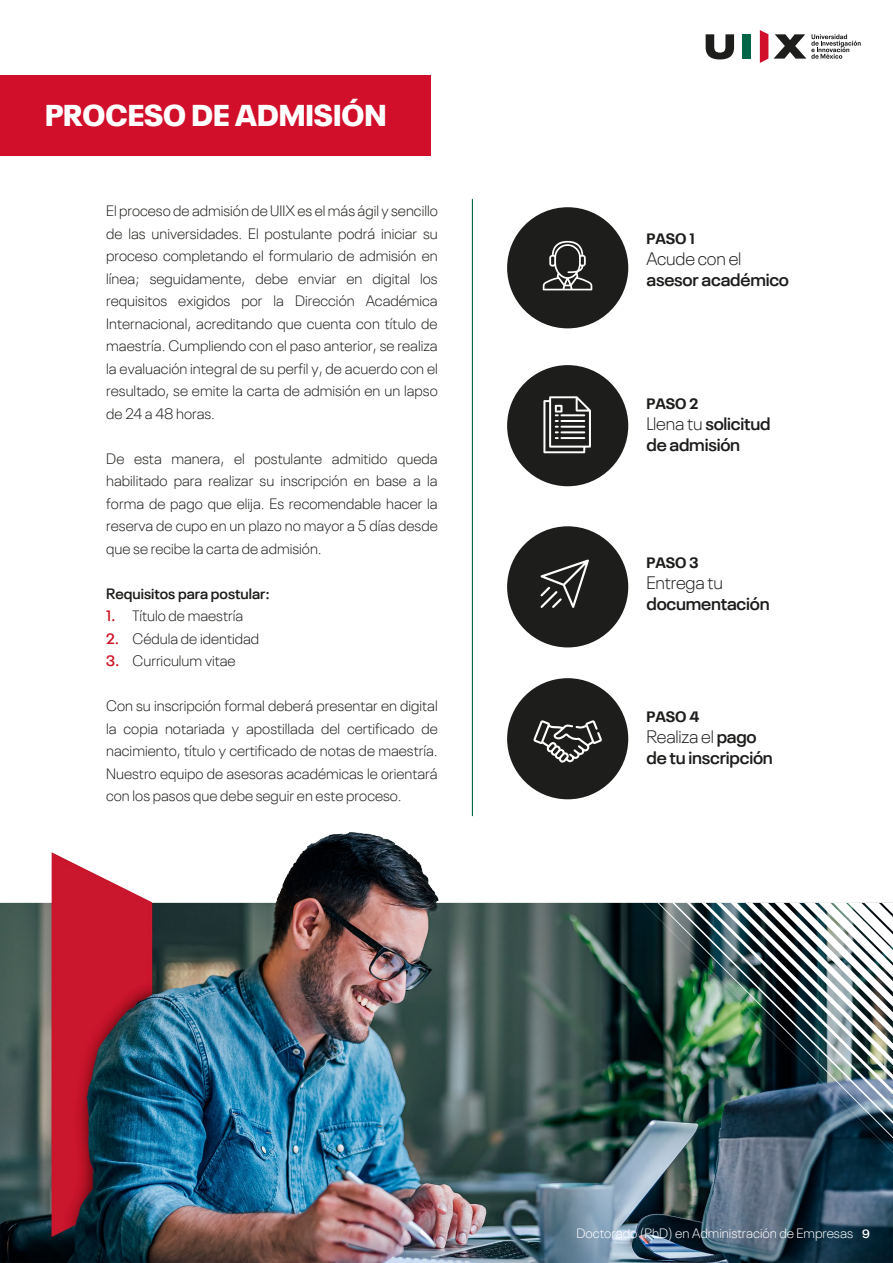
<style>
.page{position:relative;width:893px;height:1263px;background:#fff}
.page>*{position:absolute;margin:0;border:0;box-sizing:border-box;transform-origin:0 0}
.t1{font:900 30px "Neue Plak";color:#fff}
.t2{font:600 18px/21px "Neue Plak";letter-spacing:-.01em;color:#1d1e1c}
.t3{font:300 18px "Neue Plak";letter-spacing:-.01em;color:#1d1e1c}
.t4{font:300 15px/22.5px "Neue Plak";color:#1d1d1b;text-align:justify}
.t5{font:600 15px "Neue Plak";color:#1d1d1b}
.t6{font:700 15px "Neue Plak";color:#1d1e1c}
.t7{font:300 13.5px "Neue Plak";color:#fff}
.s1{font-weight:600;color:#cc1427}
.s2{font-weight:300}
.s3{font-weight:600;font-size:12px}
</style>
<div class="page">
<img style="left:0;top:832px;width:893px;height:431px">
<img style="left:643px;top:902px;width:250px;height:251px">
<div style="left:0;top:75px;width:430px;height:80px;background:#d10f2a"></div>
<svg style="left:706px;top:34px;width:28px;height:25px"></svg>
<div style="left:743px;top:34px;width:8px;height:25px;background:#006547"></div>
<svg style="left:760px;top:30px;width:8px;height:33px"></svg>
<svg style="left:774px;top:34px;width:87px;height:25px"></svg>
<div style="left:507px;top:678px;width:121px;height:121px;background:#1d1e1c;border-radius:50%"></div>
<div style="left:507px;top:526px;width:121px;height:121px;background:#1d1e1c;border-radius:50%"></div>
<div style="left:507px;top:365px;width:121px;height:121px;background:#1d1e1c;border-radius:50%"></div>
<div style="left:507px;top:207px;width:121px;height:121px;background:#1d1e1c;border-radius:50%"></div>
<hr style="left:472px;top:199px;width:1px;height:617px;background:#006547">
<svg style="left:543px;top:241px;width:49px;height:49px"></svg>
<svg style="left:543px;top:396px;width:48px;height:57px"></svg>
<svg style="left:540px;top:559px;width:49px;height:49px"></svg>
<svg style="left:533px;top:720px;width:69px;height:43px"></svg>
<h1 class="t1" style="left:45px;top:90px;width:343px">PROCESO DE ADMISIÓN</h1>
<p class="t4" style="left:106px;top:198px;width:333px">El proceso de admisión de UIIX es el más ágil y sencillo de las universidades. El postulante podrá iniciar su proceso completando el formulario de admisión en línea; seguidamente, debe enviar en digital los requisitos exigidos por la Dirección Académica Internacional, acreditando que cuenta con título de maestría. Cumpliendo con el paso anterior, se realiza la evaluación integral de su perfil y, de acuerdo con el resultado, se emite la carta de admisión en un lapso de 24 a 48 horas.</p>
<p class="t4" style="left:106px;top:446px;width:333px">De esta manera, el postulante admitido queda habilitado para realizar su inscripción en base a la forma de pago que elija. Es recomendable hacer la reserva de cupo en un plazo no mayor a 5 días desde que se recibe la carta de admisión.</p>
<p class="t5" style="left:106px;top:581px;width:165px">Requisitos para postular:</p>
<p class="t4" style="left:106px;top:603px;width:139px"><span class="s1">1.</span> Título de maestría</p>
<p class="t4" style="left:106px;top:626px;width:155px"><span class="s1">2.</span> Cédula de identidad</p>
<p class="t4" style="left:106px;top:648px;width:131px"><span class="s1">3.</span> Curriculum vitae</p>
<p class="t4" style="left:106px;top:693px;width:333px">Con su inscripción formal deberá presentar en digital la copia notariada y apostillada del certificado de nacimiento, título y certificado de notas de maestría.<br>Nuestro equipo de asesoras académicas le orientará con los pasos que debe seguir en este proceso.</p>
<p class="t6" style="left:646px;top:226px;width:50px">PASO 1</p>
<p class="t3" style="left:646px;top:245px;width:96px">Acude con el</p>
<p class="t2" style="left:646px;top:267px;width:144px">asesor académico</p>
<p class="t6" style="left:646px;top:391px;width:53px">PASO 2</p>
<p class="t2" style="left:646px;top:411px;width:125px"><span class="s2">Llena tu</span> solicitud de admisión</p>
<p class="t6" style="left:646px;top:550px;width:53px">PASO 3</p>
<p class="t3" style="left:646px;top:569px;width:78px">Entrega tu</p>
<p class="t2" style="left:646px;top:591px;width:125px">documentación</p>
<p class="t6" style="left:646px;top:705px;width:54px">PASO 4</p>
<p class="t2" style="left:646px;top:724px;width:128px"><span class="s2">Realiza el</span> pago de tu inscripción</p>
<p class="t7" style="left:576px;top:1223px;width:295px">Doctorado (PhD) en Administración de Empresas <span class="s3">9</span></p>
</div>
